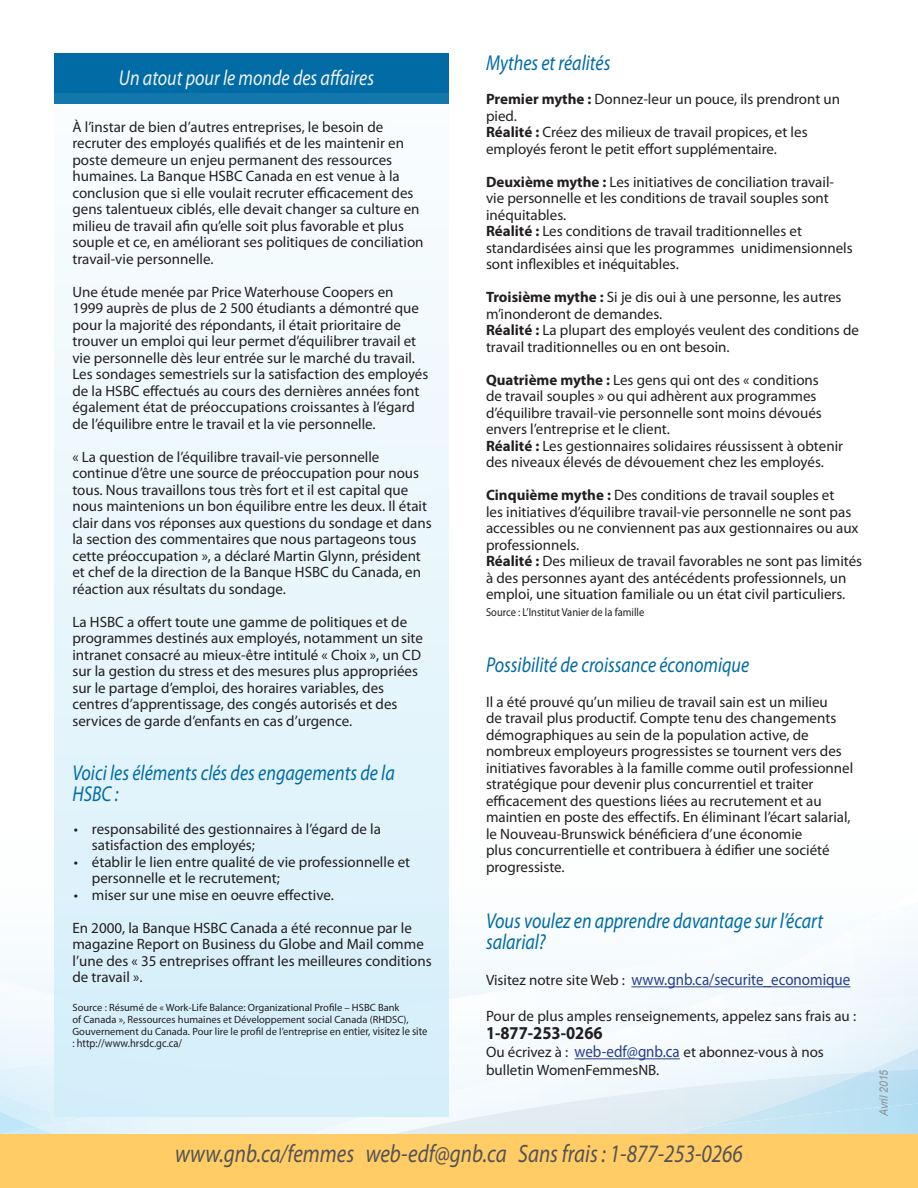
<style>
.page{position:relative;width:918px;height:1188px;background:#fff}
.page>*{position:absolute;margin:0;border:0;box-sizing:border-box;transform-origin:0 0}
.t1{font:italic 25.2px "Myriad Pro";color:#535355;scale:.83 1}
.Paragraph_Style_1{font:italic 21.6px/21px "Myriad Pro";color:#006ba4;scale:.83 1}
.t2{font:italic 21.6px "Myriad Pro";color:#f2f3f4;scale:.83 1}
.t3{font:700 18.15px "Myriad Pro";color:#231f20;scale:.91 1}
.t4{font:16.5px "Myriad Pro";color:#253f8e;scale:.91 1}
.t5{font:15px/16.5px "Myriad Pro";color:#231f20}
.t6{font:11.55px "Myriad Pro";color:#231f20;scale:.91 1}
.t7{font:italic 11.55px "Arial";color:#8d8f92;scale:.91 1}
.t8{font:10.5px/12px "Myriad Pro";color:#231f20}
.s1{font-size:11.55px}
.s2{font-weight:700}
.s3{font-size:15px;color:#231f20}
.s4{font-size:16.5px;color:#253f8e}
</style>
<div class="page">
<svg style="left:448px;top:670px;width:470px;height:360px"></svg>
<svg style="left:0;top:966px;width:54px;height:107px"></svg>
<svg style="left:840px;top:877px;width:78px;height:61px"></svg>
<svg style="left:448px;top:910px;width:438px;height:124px"></svg>
<div style="left:448px;top:938px;width:392px;height:100px;background:#f6fbfd"></div>
<div style="left:448px;top:1019px;width:208px;height:19px;background:#f6fbfd"></div>
<svg style="left:448px;top:1038px;width:470px;height:30px"></svg>
<svg style="left:448px;top:1068px;width:470px;height:5px"></svg>
<svg style="left:0;top:1073px;width:918px;height:61px"></svg>
<div style="left:0;top:1134px;width:918px;height:54px;background:#fc6"></div>
<div style="left:54px;top:53px;width:394px;height:51px;background:#006ba4"></div>
<div style="left:54px;top:93px;width:394px;height:1023px;background:linear-gradient(to bottom,#f2f8fb,#d8f1fb)"></div>
<hr style="left:631px;top:986px;width:219px;height:1px;background:#253f8e">
<hr style="left:575px;top:1058px;width:105px;height:1px;background:#253f8e">
<p class="t2" style="left:119px;top:64px;width:309px">Un atout pour le monde des affaires</p>
<p class="t5" style="left:72px;top:118px;width:353px">À l’instar de bien d’autres entreprises, le besoin de recruter des employés qualifiés et de les maintenir en poste demeure un enjeu permanent des ressources humaines. La Banque HSBC Canada en est venue à la conclusion que si elle voulait recruter efficacement des gens talentueux ciblés, elle devait changer sa culture en milieu de travail afin qu’elle soit plus favorable et plus souple et ce, en améliorant ses politiques de conciliation travail-vie personnelle.</p>
<p class="t5" style="left:72px;top:283px;width:357px">Une étude menée par Price Waterhouse Coopers en<br>1999 auprès de plus de 2 500 étudiants a démontré que pour la majorité des répondants, il était prioritaire de trouver un emploi qui leur permet d’équilibrer travail et vie personnelle dès leur entrée sur le marché du travail.<br>Les sondages semestriels sur la satisfaction des employés de la HSBC effectués au cours des dernières années font également état de préoccupations croissantes à l’égard de l’équilibre entre le travail et la vie personnelle.</p>
<p class="t5" style="left:72px;top:448px;width:361px">« La question de l’équilibre travail-vie personnelle continue d’être une source de préoccupation pour nous tous. Nous travaillons tous très fort et il est capital que nous maintenions un bon équilibre entre les deux. Il était clair dans vos réponses aux questions du sondage et dans la section des commentaires que nous partageons tous cette préoccupation », a déclaré Martin Glynn, président et chef de la direction de la Banque HSBC du Canada, en réaction aux résultats du sondage.</p>
<p class="t5" style="left:72px;top:613px;width:352px">La HSBC a offert toute une gamme de politiques et de programmes destinés aux employés, notamment un site intranet consacré au mieux-être intitulé « Choix », un CD sur la gestion du stress et des mesures plus appropriées sur le partage d’emploi, des horaires variables, des centres d’apprentissage, des congés autorisés et des services de garde d’enfants en cas d’urgence.</p>
<p class="Paragraph_Style_1" style="left:72px;top:761px;width:390px">Voici les éléments clés des engagements de la<br>HSBC :</p>
<p class="t5" style="left:92px;top:820px;width:291px;text-indent:-18px">• responsabilité des gestionnaires à l’égard de la satisfaction des employés;</p>
<p class="t5" style="left:92px;top:853px;width:320px;text-indent:-18px">• établir le lien entre qualité de vie professionnelle et personnelle et le recrutement;</p>
<p class="t5" style="left:74px;top:886px;width:261px">• miser sur une mise en oeuvre effective.</p>
<p class="t5" style="left:72px;top:919px;width:361px">En 2000, la Banque HSBC Canada a été reconnue par le magazine Report on Business du Globe and Mail comme l’une des « 35 entreprises offrant les meilleures conditions de travail ».</p>
<p class="t8" style="left:72px;top:1001px;width:357px">Source : Résumé de « Work-Life Balance: Organizational Profile – HSBC Bank<br>of Canada », Ressources humaines et Développement social Canada (RHDSC),<br>Gouvernement du Canada. Pour lire le profil de l’entreprise en <span class="s1">entier, visitez le site</span></p>
<p class="t6" style="left:72px;top:1036px;width:122px">: http://www.hrsdc.gc.ca/</p>
<p class="Paragraph_Style_1" style="left:486px;top:52px;width:151px">Mythes et réalités</p>
<p class="t5" style="left:486px;top:91px;width:356px"><span class="s2">Premier mythe :</span> Donnez-leur un pouce, ils prendront un pied.</p>
<p class="t5" style="left:486px;top:124px;width:323px"><span class="s2">Réalité :</span> Créez des milieux de travail propices, et les employés feront le petit effort supplémentaire.</p>
<p class="t5" style="left:486px;top:173px;width:350px"><span class="s2">Deuxième mythe :</span> Les initiatives de conciliation travail&shy;vie personnelle et les conditions de travail souples sont inéquitables.</p>
<p class="t5" style="left:486px;top:223px;width:368px"><span class="s2">Réalité :</span> Les conditions de travail traditionnelles et standardisées ainsi que les programmes unidimensionnels sont inflexibles et inéquitables.</p>
<p class="t5" style="left:486px;top:289px;width:357px"><span class="s2">Troisième mythe :</span> Si je dis oui à une personne, les autres m’inonderont de demandes.</p>
<p class="t5" style="left:486px;top:322px;width:375px"><span class="s2">Réalité :</span> La plupart des employés veulent des conditions de travail traditionnelles ou en ont besoin.</p>
<p class="t5" style="left:486px;top:371px;width:337px"><span class="s2">Quatrième mythe :</span> Les gens qui ont des « conditions de travail souples » ou qui adhèrent aux programmes d’équilibre travail-vie personnelle sont moins dévoués envers l’entreprise et le client.</p>
<p class="t5" style="left:486px;top:437px;width:359px"><span class="s2">Réalité :</span> Les gestionnaires solidaires réussissent à obtenir des niveaux élevés de dévouement chez les employés.</p>
<p class="t5" style="left:486px;top:487px;width:350px"><span class="s2">Cinquième mythe :</span> Des conditions de travail souples et</p>
<p class="t5" style="left:486px;top:503px;width:374px">les initiatives d’équilibre travail-vie personnelle ne sont pas accessibles ou ne conviennent pas aux gestionnaires ou aux professionnels.</p>
<p class="t5" style="left:486px;top:553px;width:378px"><span class="s2">Réalité :</span> Des milieux de travail favorables ne sont pas limités à des personnes ayant des antécédents professionnels, un emploi, une situation familiale ou un état civil particuliers.</p>
<p class="t6" style="left:486px;top:605px;width:175px">Source : L’Institut Vanier de la famille</p>
<p class="Paragraph_Style_1" style="left:486px;top:654px;width:319px">Possibilité de croissance économique</p>
<p class="t5" style="left:486px;top:693px;width:369px">Il a été prouvé qu’un milieu de travail sain est un milieu<br>de travail plus productif. Compte tenu des changements démographiques au sein de la population active, de nombreux employeurs progressistes se tournent vers des initiatives favorables à la famille comme outil professionnel stratégique pour devenir plus concurrentiel et traiter efficacement des questions liées au recrutement et au maintien en poste des effectifs. En éliminant l’écart salarial, le Nouveau-Brunswick bénéficiera d’une économie<br>plus concurrentielle et contribuera à édifier une société progressiste.</p>
<p class="Paragraph_Style_1" style="left:486px;top:909px;width:408px;line-height:21.6px">Vous voulez en apprendre davantage sur l’écart salarial?</p>
<p class="t4" style="left:486px;top:969px;width:402px"><span class="s3">Visitez notre site Web :</span> www.gnb.ca/securite_economique</p>
<p class="t5" style="left:486px;top:1008px;width:372px">Pour de plus amples renseignements, appelez sans frais au :</p>
<p class="t3" style="left:486px;top:1021px;width:130px">1-877-253-0266</p>
<p class="t5" style="left:486px;top:1043px;width:339px;line-height:18px">Ou écrivez à : <span class="s4">web-edf@gnb.ca</span> et abonnez-vous à nos bulletin WomenFemmesNB.</p>
<p class="t1" style="left:175px;top:1138px;width:686px">www.gnb.ca/femmes web-edf@gnb.ca Sans frais : 1-877-253-0266</p>
<p class="t7" style="left:876px;top:1116px;width:53px;rotate:-90deg">Avril 2015</p>
</div>
